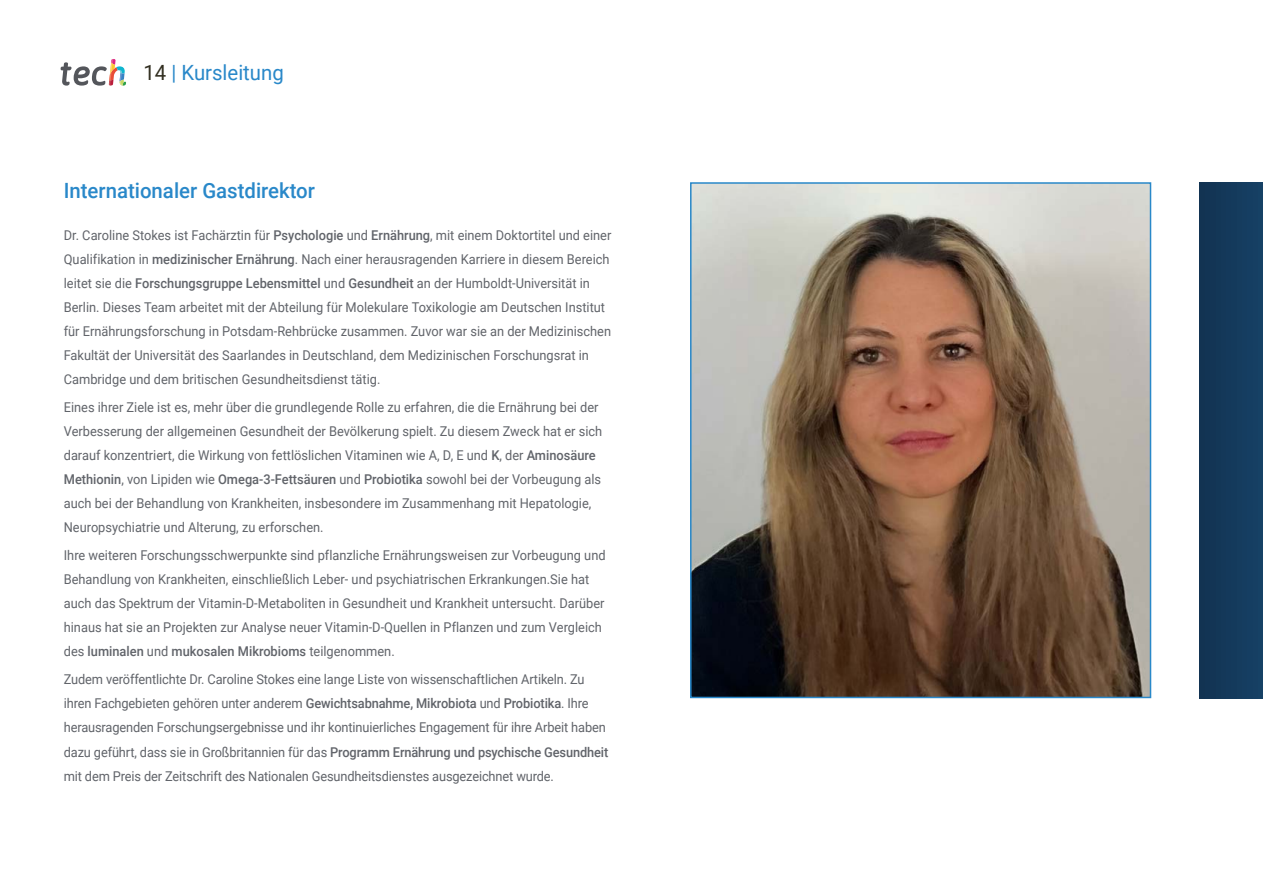
<style>
.page{position:relative;width:1263px;height:893px;background:#fff}
.page>*{position:absolute;margin:0;border:0;box-sizing:border-box;transform-origin:0 0}
.t1{font:500 21px "Roboto";color:#2988c9}
.t2{font:21px "Roboto";color:#2988c9}
.t3{font:13.5px/24px "Roboto";color:#61646a;scale:.95 1}
.s1{color:#312e20}
.s2{font-weight:500}
</style>
<div class="page">
<svg style="left:61px;top:59px;width:65px;height:27px"></svg>
<img style="left:693px;top:185px;width:455px;height:510px">
<div style="left:690px;top:182px;width:461px;height:516px;border:2px solid #2988c9"></div>
<div style="left:1199px;top:182px;width:64px;height:516px;background:#14395b"></div>
<h1 class="t2" style="left:144px;top:57px;width:142px"><span class="s1">14</span> | Kursleitung</h1>
<h1 class="t1" style="left:64px;top:176px;width:253px">Internationaler Gastdirektor</h1>
<p class="t3" style="left:64px;top:222px;width:578px">Dr. Caroline Stokes ist Fachärztin für <span class="s2">Psychologie</span> und <span class="s2">Ernährung</span>, mit einem Doktortitel und einer Qualifikation in <span class="s2">medizinischer Ernährung</span>. Nach einer herausragenden Karriere in diesem Bereich leitet sie die <span class="s2">Forschungsgruppe Lebensmittel</span> und <span class="s2">Gesundheit</span> an der Humboldt-Universität in Berlin. Dieses Team arbeitet mit der Abteilung für Molekulare Toxikologie am Deutschen Institut für Ernährungsforschung in Potsdam-Rehbrücke zusammen. Zuvor war sie an der Medizinischen Fakultät der Universität des Saarlandes in Deutschland, dem Medizinischen Forschungsrat in Cambridge und dem britischen Gesundheitsdienst tätig.</p>
<p class="t3" style="left:64px;top:395px;width:568px">Eines ihrer Ziele ist es, mehr über die grundlegende Rolle zu erfahren, die die Ernährung bei der Verbesserung der allgemeinen Gesundheit der Bevölkerung spielt. Zu diesem Zweck hat er sich darauf konzentriert, die Wirkung von fettlöslichen Vitaminen wie A, D, E und <span class="s2">K</span>, der <span class="s2">Aminosäure Methionin</span>, von Lipiden wie <span class="s2">Omega-3-Fettsäuren</span> und <span class="s2">Probiotika</span> sowohl bei der Vorbeugung als auch bei der Behandlung von Krankheiten, insbesondere im Zusammenhang mit Hepatologie, Neuropsychiatrie und Alterung, zu erforschen.</p>
<p class="t3" style="left:64px;top:543px;width:572px">Ihre weiteren Forschungsschwerpunkte sind pflanzliche Ernährungsweisen zur Vorbeugung und Behandlung von Krankheiten, einschließlich Leber- und psychiatrischen Erkrankungen.Sie hat auch das Spektrum der Vitamin-D-Metaboliten in Gesundheit und Krankheit untersucht. Darüber hinaus hat sie an Projekten zur Analyse neuer Vitamin-D-Quellen in Pflanzen und zum Vergleich des <span class="s2">luminalen</span> und <span class="s2">mukosalen Mikrobioms</span> teilgenommen.</p>
<p class="t3" style="left:64px;top:667px;width:575px">Zudem veröffentlichte Dr. Caroline Stokes eine lange Liste von wissenschaftlichen Artikeln. Zu ihren Fachgebieten gehören unter anderem <span class="s2">Gewichtsabnahme, Mikrobiota</span> und <span class="s2">Probiotika</span>. Ihre herausragenden Forschungsergebnisse und ihr kontinuierliches Engagement für ihre Arbeit haben dazu geführt, dass sie in Großbritannien für das <span class="s2">Programm Ernährung und psychische Gesundheit </span>mit dem Preis der Zeitschrift des Nationalen Gesundheitsdienstes ausgezeichnet wurde.</p>
</div>
